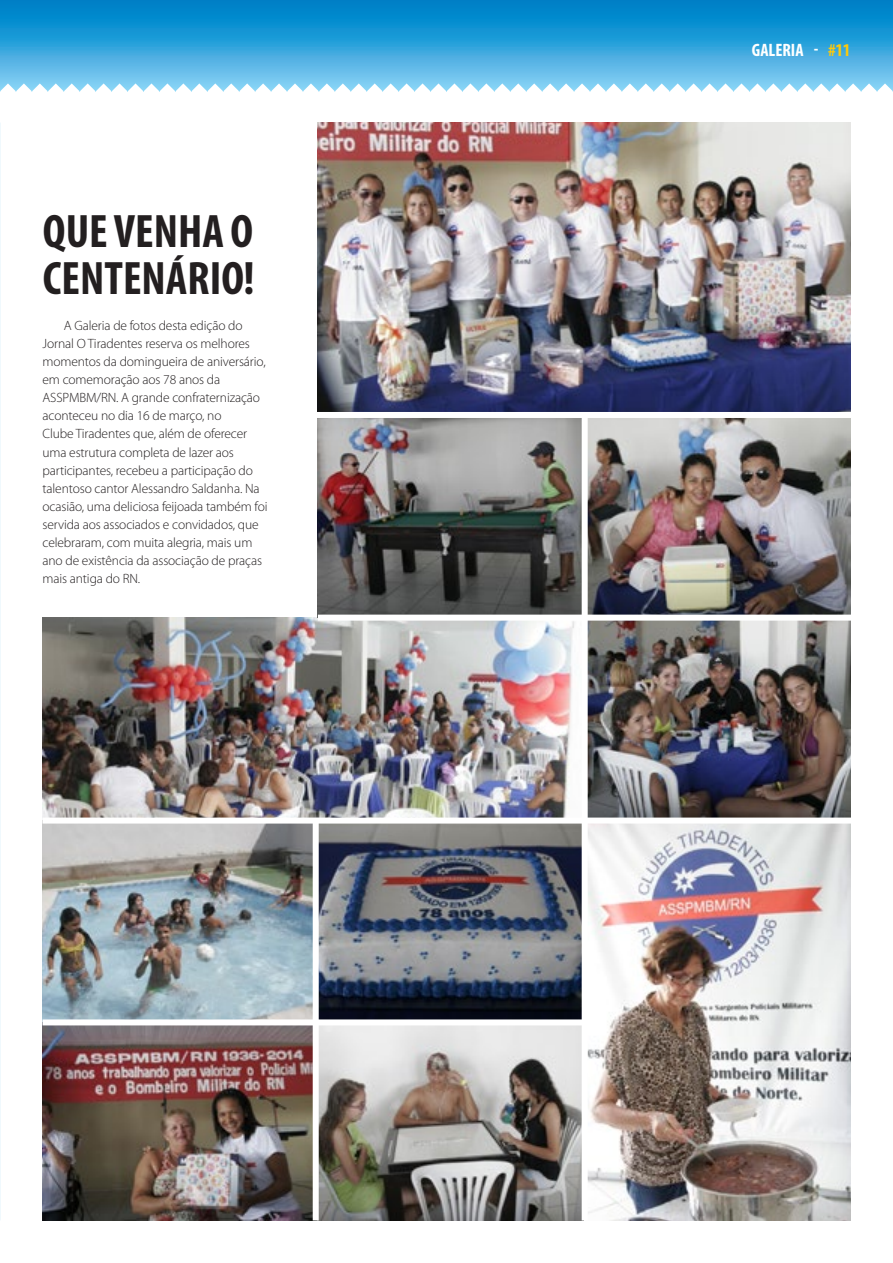
<style>
.page{position:relative;width:893px;height:1263px;background:#fff}
.page>*{position:absolute;margin:0;border:0;box-sizing:border-box;transform-origin:0 0}
.t1{font:700 condensed 47.1px/47.1px "Myriad Pro";color:#231f20}
.t2{font:700 condensed 18px "Myriad Pro";color:#fff}
.Corpo_TXT{font:300 13.5px/18px "Myriad Pro";letter-spacing:-.01em;color:#231f20}
.s1{color:#feca0a}
</style>
<div class="page">
<img style="left:43px;top:618px;width:532px;height:199px">
<img style="left:318px;top:418px;width:264px;height:197px">
<img style="left:588px;top:621px;width:262px;height:196px">
<img style="left:588px;top:418px;width:262px;height:197px">
<img style="left:318px;top:122px;width:532px;height:290px">
<img style="left:588px;top:823px;width:262px;height:397px">
<svg style="left:319px;top:823px;width:263px;height:196px;background:#5c606b"></svg>
<img style="left:43px;top:823px;width:270px;height:196px">
<img style="left:43px;top:1025px;width:270px;height:195px">
<img style="left:319px;top:1025px;width:263px;height:195px">
<svg style="left:0;top:0;width:1px;height:91px"></svg>
<svg style="left:1px;top:0;width:892px;height:83px;background:#2fa0da"></svg>
<svg style="left:0;top:83px;width:893px;height:9px"></svg>
<div style="left:318px;top:615px;width:541px;height:6px;background:#fff"></div>
<p class="t1" style="left:43px;top:207px;width:213px">QUE VENHA O<br>CENTENÁRIO!</p>
<p class="Corpo_TXT" style="left:43px;top:317px;width:227px;text-indent:21px">A Galeria de fotos desta edição do Jornal O Tiradentes reserva os melhores momentos da domingueira de aniversário, em comemoração aos 78 anos da ASSPMBM/RN. A grande confraternização aconteceu no dia 16 de março, no<br>Clube Tiradentes que, além de oferecer uma estrutura completa de lazer aos participantes, recebeu a participação do talentoso cantor Alessandro Saldanha. Na ocasião, uma deliciosa feijoada também foi servida aos associados e convidados, que celebraram, com muita alegria, mais um ano de existência da associação de praças mais antiga do RN.</p>
<p class="t2" style="left:752px;top:39px;width:100px">GALERIA - <span class="s1">#11</span></p>
</div>
